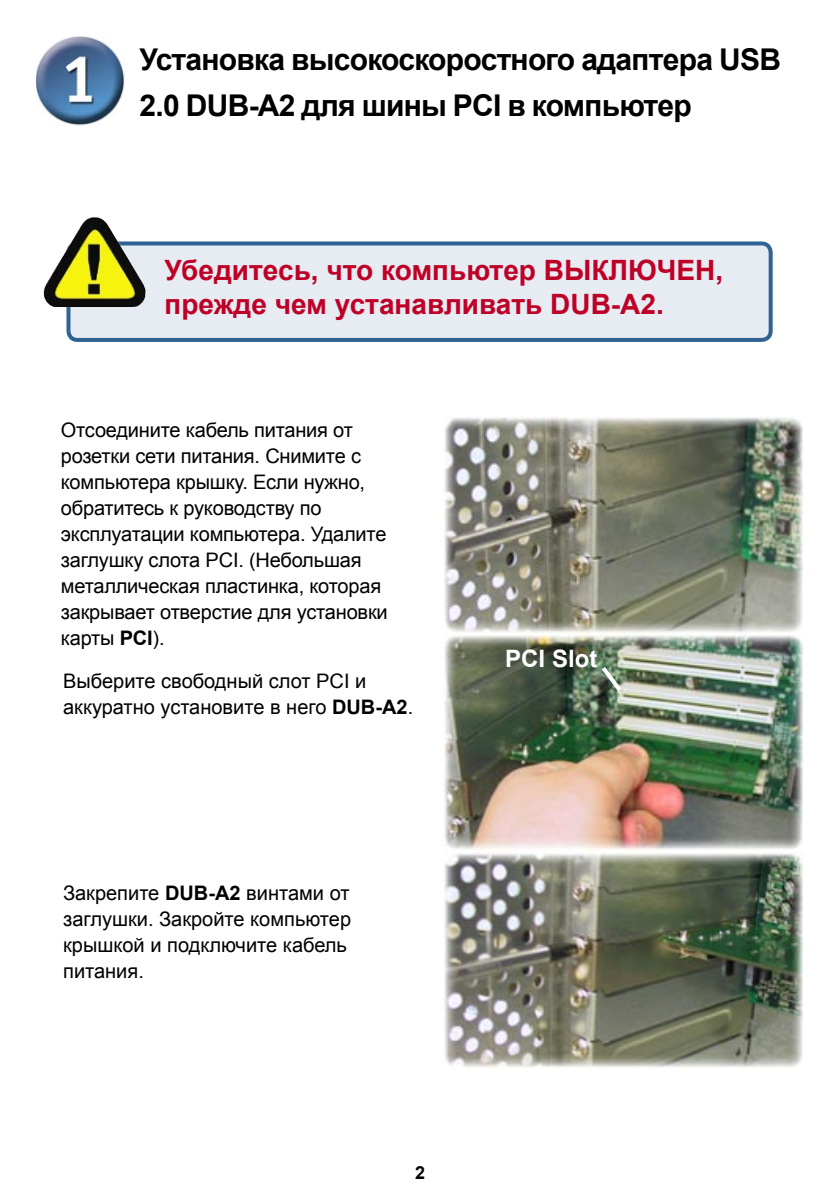
<style>
.page{position:relative;width:840px;height:1191px;background:#fff}
.page>*{position:absolute;margin:0;border:0;box-sizing:border-box;transform-origin:0 0}
.t1{font:700 30px/46px "Arial";letter-spacing:-.025em;color:#000}
.t2{font:700 28px/33.6px "Arial";color:#be0027}
.t3{font:700 24px "Arial";color:#fff}
.t4{font:20px/26px "Arial";letter-spacing:-.01em;color:#000}
.t5{font:700 18px "Arial";color:#000}
.s1{font-weight:700}
</style>
<div class="page">
<img style="left:36px;top:36px;width:89px;height:90px">
<img style="left:443px;top:417px;width:359px;height:433px">
<img style="left:443px;top:852px;width:359px;height:216px">
<svg style="left:64px;top:239px;width:709px;height:101px;background:#d8dfe5"></svg>
<img style="left:91px;top:217px;width:55px;height:87px">
<svg style="left:597px;top:662px;width:28px;height:33px"></svg>
<p class="t1" style="left:140px;top:38px;width:642px">Установка высокоскоростного адаптера USB<br>2.0 DUB-A2 для шины PCI в компьютер</p>
<p class="t2" style="left:164px;top:255px;width:560px">Убедитесь, что компьютер ВЫКЛЮЧЕН, прежде чем устанавливать DUB-A2.</p>
<p class="t4" style="left:61px;top:417px;width:328px">Отсоедините кабель питания от розетки сети питания. Снимите с компьютера крышку. Если нужно, обратитесь к руководству по эксплуатации компьютера. Удалите заглушку слота PCI. (Небольшая металлическая пластинка, которая закрывает отверстие для установки карты <span class="s1">PCI</span>).</p>
<p class="t4" style="left:63px;top:668px;width:351px">Выберите свободный слот PCI и аккуратно установите в него <span class="s1">DUB-A2</span>.</p>
<p class="t4" style="left:63px;top:880px;width:289px">Закрепите <span class="s1">DUB-A2</span> винтами от заглушки. Закройте компьютер крышкой и подключите кабель питания.</p>
<p class="t5" style="left:415px;top:1160px;width:12px">2</p>
<p class="t3" style="left:505px;top:643px;width:94px">PCI Slot</p>
</div>
